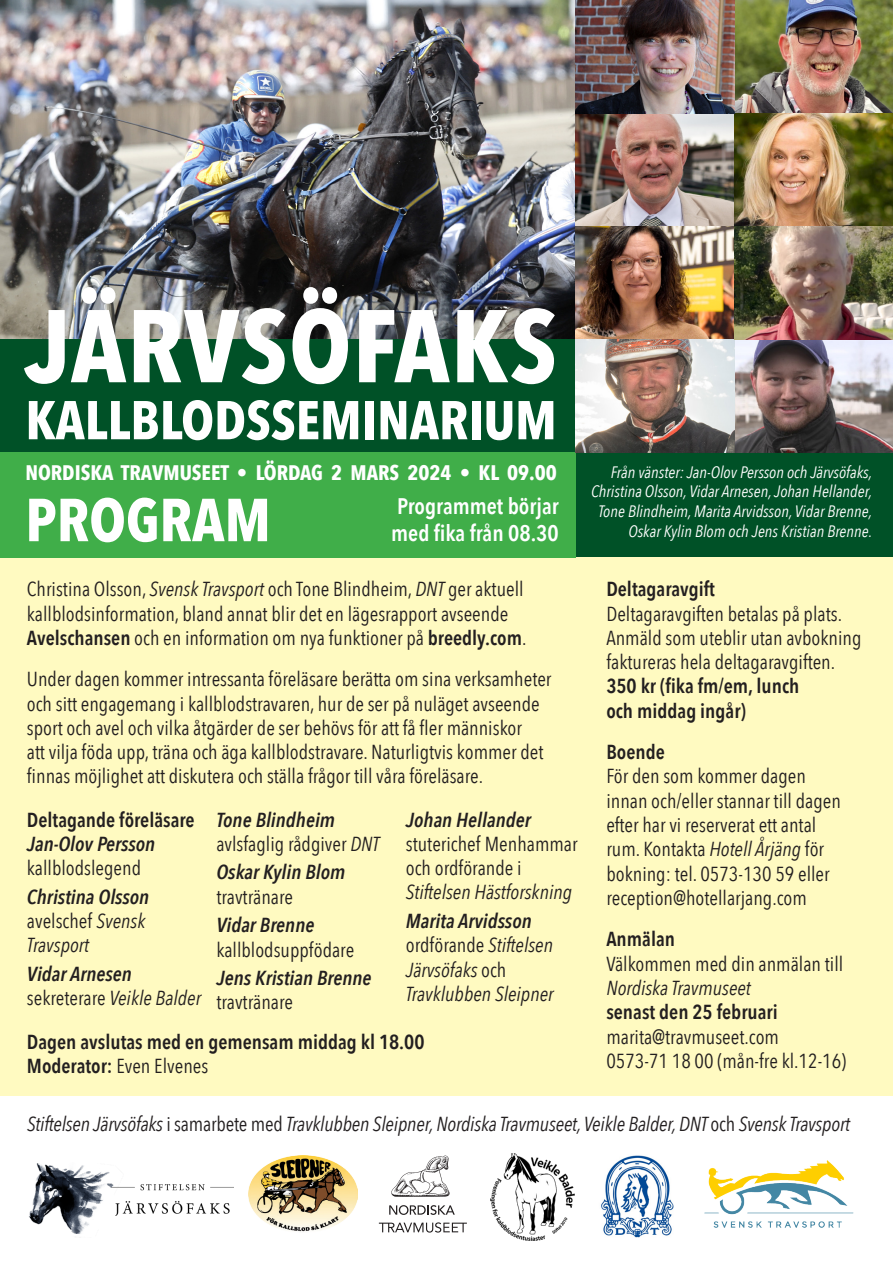
<style>
.page{position:relative;width:893px;height:1263px;background:#fff}
.page>*{position:absolute;margin:0;border:0;box-sizing:border-box;transform-origin:0 0}
.t1{font:700 102px "Avenir Next Condensed";letter-spacing:.01em;color:#fff}
.t2{font:700 60px "Avenir Next Condensed";color:#fff}
.t3{font:700 54px "Avenir Next Condensed";color:#fff}
.t4{font:600 22.5px/27px "Avenir Next Condensed";color:#fff}
.t5{font:700 21px "Avenir Next Condensed";color:#fff}
.t6{font:20.25px/24.3px "Avenir Next Condensed";color:#231f20}
.t7{font:italic 20.25px/24.3px "Avenir Next Condensed";letter-spacing:-.01em;color:#231f20}
.t8{font:italic 600 20.25px/24.3px "Avenir Next Condensed";color:#231f20}
.t9{font:600 20.25px/24.3px "Avenir Next Condensed";color:#231f20}
.t10{font:italic 16.5px/19.8px "Avenir Next Condensed";color:#fff;text-align:right}
.s1{font-style:italic}
.s2{font-weight:600}
.s3{font-weight:400;font-style:normal}
.s4{font-weight:400}
.s5{font-weight:600;font-style:italic}
.s6{font-style:normal}
</style>
<div class="page">
<div style="left:558px;top:452px;width:335px;height:105px;background:#005127"></div>
<div style="left:0;top:557px;width:893px;height:539px;background:#fffac1"></div>
<div style="left:0;top:452px;width:575px;height:105px;background:#40ae49"></div>
<img style="left:0;top:0;width:575px;height:339px">
<div style="left:0;top:339px;width:575px;height:113px;background:#005127"></div>
<img style="left:249px;top:1155px;width:108px;height:77px">
<img style="left:704px;top:1161px;width:149px;height:66px">
<img style="left:123px;top:1184px;width:111px;height:30px">
<img style="left:29px;top:1163px;width:94px;height:71px">
<img style="left:575px;top:0;width:318px;height:452px">
<img style="left:491px;top:1153px;width:83px;height:87px">
<svg style="left:389px;top:1205px;width:66px;height:10px"></svg>
<svg style="left:379px;top:1222px;width:88px;height:10px"></svg>
<svg style="left:391px;top:1155px;width:59px;height:42px"></svg>
<img style="left:601px;top:1155px;width:73px;height:83px">
<p class="t1" style="left:25px;top:284px;width:533px">JÄRVSÖFAKS</p>
<p class="t3" style="left:25px;top:387px;width:533px">KALLBLODSSEMINARIUM</p>
<p class="t5" style="left:25px;top:459px;width:533px">NORDISKA TRAVMUSEET • LÖRDAG 2 MARS 2024 • KL 09.00</p>
<p class="t2" style="left:25px;top:483px;width:247px">PROGRAM</p>
<p class="t4" style="left:391px;top:492px;width:169px">Programmet börjar med fika från 08.30</p>
<p class="t10" style="left:591px;top:462px;width:283px">Från vänster: Jan-Olov Persson och Järvsöfaks,<br>Christina Olsson, Vidar Arnesen, Johan Hellander,<br>Tone Blindheim, Marita Arvidsson, Vidar Brenne,</p>
<p class="t10" style="left:628px;top:521px;width:245px">Oskar Kylin Blom och Jens Kristian Brenne.</p>
<p class="t6" style="left:27px;top:576px;width:501px">Christina Olsson, <span class="s1">Svensk Travsport</span> och Tone Blindheim, <span class="s1">DNT</span> ger aktuell kallblodsinformation, bland annat blir det en lägesrapport avseende<br><span class="s2">Avelschansen</span> och en information om nya funktioner på <span class="s2">breedly.com</span>.</p>
<p class="t6" style="left:27px;top:666px;width:526px">Under dagen kommer intressanta föreläsare berätta om sina verksamheter och sitt engagemang i kallblodstravaren, hur de ser på nuläget avseende sport och avel och vilka åtgärder de ser behövs för att få fler människor<br>att vilja föda upp, träna och äga kallblodstravare. Naturligtvis kommer det finnas möjlighet att diskutera och ställa frågor till våra föreläsare.</p>
<p class="t9" style="left:27px;top:807px;width:169px">Deltagande föreläsare</p>
<p class="t8" style="left:27px;top:831px;width:130px">Jan-Olov Persson <span class="s3">kallblodslegend</span></p>
<p class="t8" style="left:27px;top:884px;width:124px">Christina Olsson <span class="s3">avelschef</span> <span class="s4">Svensk<br>Travsport</span></p>
<p class="t8" style="left:27px;top:961px;width:176px">Vidar Arnesen <span class="s3">sekreterare</span> <span class="s4">Veikle Balder</span></p>
<p class="t6" style="left:406px;top:806px;width:173px"><span class="s5">Johan Hellander </span>stuterichef Menhammar och ordförande i<br><span class="s1">Stiftelsen Hästforskning</span></p>
<p class="t7" style="left:406px;top:909px;width:149px"><span class="s2">Marita Arvidsson </span><span class="s6">ordförande</span> Stiftelsen<br>Järvsöfaks <span class="s6">och<br></span>Travklubben Sleipner</p>
<p class="t9" style="left:27px;top:1029px;width:399px">Dagen avslutas med en gemensam middag kl 18.00<br>Moderator: <span class="s4">Even Elvenes</span></p>
<p class="t6" style="left:216px;top:806px;width:164px"><span class="s5">Tone Blindheim </span>avlsfaglig rådgiver <span class="s1">DNT</span></p>
<p class="t8" style="left:216px;top:860px;width:131px">Oskar Kylin Blom <span class="s3">travtränare</span></p>
<p class="t6" style="left:216px;top:912px;width:139px"><span class="s5">Vidar Brenne </span>kallblodsuppfödare</p>
<p class="t8" style="left:216px;top:966px;width:157px">Jens Kristian Brenne <span class="s3">travtränare</span></p>
<p class="t6" style="left:606px;top:576px;width:257px"><span class="s2">Deltagaravgift<br></span>Deltagaravgiften betalas på plats.<br>Anmäld som uteblir utan avbokning faktureras hela deltagaravgiften.<br><span class="s2">350 kr (fika fm/em, lunch<br>och middag ingår)</span></p>
<p class="t6" style="left:606px;top:739px;width:236px"><span class="s2">Boende<br></span>För den som kommer dagen innan och/eller stannar till dagen efter har vi reserverat ett antal rum. Kontakta <span class="s1">Hotell Årjäng</span> för bokning: tel. 0573-130 59 eller reception@hotellarjang.com</p>
<p class="t6" style="left:606px;top:926px;width:241px"><span class="s2">Anmälan<br></span>Välkommen med din anmälan till<br><span class="s1">Nordiska Travmuseet<br></span><span class="s2">senast den 25 februari </span>marita@travmuseet.com<br>0573-71 18 00 (mån‑fre kl.12-16)</p>
<p class="t7" style="left:27px;top:1112px;width:825px">Stiftelsen Järvsöfaks <span class="s6">i samarbete med</span> Travklubben Sleipner, Nordiska Travmuseet, Veikle Balder, DNT <span class="s6">och</span> Svensk Travsport</p>
</div>
